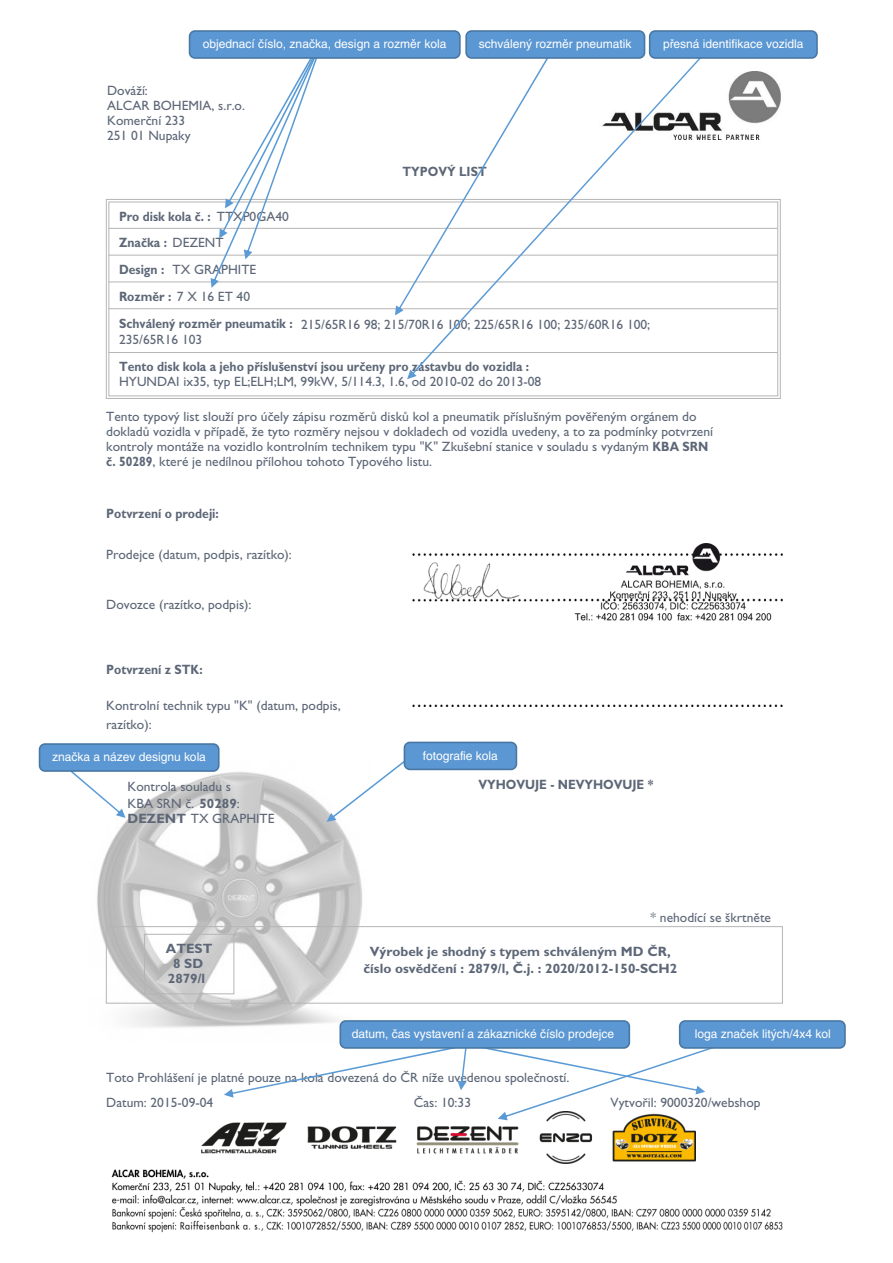
<style>
.page{position:relative;width:893px;height:1263px;background:#fff}
.page>*{position:absolute;margin:0;border:0;box-sizing:border-box;transform-origin:0 0}
.t1{font:13.5px/14.9px "Gill Sans CE";color:#5d6777}
.t2{font:700 13.5px/27.9px "Gill Sans CE";color:#5d6777;scale:.9 1}
.t3{font:700 13.5px/14.9px "Gill Sans CE";color:#5d6777;text-align:center}
.t4{font:700 13.5px/26.5px "Gill Sans CE";color:#5d6777;scale:.89 1}
.t5{font:12px "Helvetica CE";letter-spacing:-.005em;color:#fff}
.s1{font-weight:400}
.s2{font-weight:700}
</style>
<div class="page">
<img style="left:111px;top:1169px;width:672px;height:64px">
<img style="left:201px;top:1120px;width:494px;height:43px">
<img style="left:704px;top:72px;width:77px;height:68px">
<hr style="left:109px;top:228px;width:668px;height:1px;background:#b5b5b5">
<hr style="left:109px;top:255px;width:668px;height:1px;background:#b5b5b5">
<hr style="left:109px;top:281px;width:668px;height:1px;background:#b5b5b5">
<hr style="left:109px;top:308px;width:668px;height:1px;background:#b5b5b5">
<div style="left:108px;top:202px;width:670px;height:194px;border:1px solid #b5b5b5"></div>
<hr style="left:109px;top:352px;width:668px;height:1px;background:#b5b5b5">
<img style="left:97px;top:772px;width:265px;height:256px">
<img style="left:412px;top:544px;width:371px;height:77px">
<img style="left:412px;top:704px;width:371px;height:3px">
<div style="left:106px;top:926px;width:677px;height:78px;border:1px solid #b5b5b5"></div>
<div style="left:144px;top:934px;width:90px;height:60px;border:1px solid #b5b5b5"></div>
<svg style="left:327px;top:756px;width:84px;height:66px"></svg>
<svg style="left:71px;top:772px;width:55px;height:46px"></svg>
<svg style="left:224px;top:1049px;width:487px;height:71px"></svg>
<svg style="left:211px;top:59px;width:107px;height:229px"></svg>
<svg style="left:395px;top:199px;width:12px;height:116px"></svg>
<svg style="left:407px;top:55px;width:297px;height:324px"></svg>
<div style="left:190px;top:31px;width:270px;height:27px;background:#5b97d2;border-radius:5px"></div>
<div style="left:189px;top:30px;width:272px;height:29px;border:2px solid #4977a3;border-radius:5px"></div>
<div style="left:466px;top:31px;width:178px;height:27px;background:#5b97d2;border-radius:5px"></div>
<div style="left:465px;top:30px;width:180px;height:29px;border:2px solid #4977a3;border-radius:5px"></div>
<div style="left:650px;top:31px;width:167px;height:27px;background:#5b97d2;border-radius:5px"></div>
<div style="left:649px;top:30px;width:169px;height:29px;border:2px solid #4977a3;border-radius:5px"></div>
<div style="left:40px;top:744px;width:179px;height:27px;background:#5b97d2;border-radius:5px"></div>
<div style="left:39px;top:743px;width:181px;height:29px;border:2px solid #4977a3;border-radius:5px"></div>
<div style="left:404px;top:742px;width:112px;height:27px;background:#5b97d2;border-radius:5px"></div>
<div style="left:404px;top:742px;width:113px;height:28px;border:2px solid #4977a3;border-radius:5px"></div>
<div style="left:340px;top:1021px;width:289px;height:27px;background:#5b97d2;border-radius:5px"></div>
<div style="left:339px;top:1020px;width:291px;height:29px;border:2px solid #4977a3;border-radius:5px"></div>
<div style="left:680px;top:1021px;width:165px;height:27px;background:#5b97d2;border-radius:5px"></div>
<div style="left:679px;top:1020px;width:167px;height:29px;border:2px solid #4977a3;border-radius:5px"></div>
<p class="t5" style="left:203px;top:37px;width:245px">objednací číslo, značka, design a rozměr kola</p>
<p class="t5" style="left:479px;top:37px;width:154px">schválený rozměr pneumatik</p>
<p class="t5" style="left:663px;top:37px;width:142px">přesná identifikace vozidla</p>
<p class="t1" style="left:107px;top:83px;width:139px">Dováží:<br>ALCAR BOHEMIA, s.r.o.<br>Komerční 233<br>251 01 Nupaky</p>
<p class="t2" style="left:402px;top:157px;width:95px">TYPOVÝ LIST</p>
<p class="t4" style="left:119px;top:203px;width:192px">Pro disk kola č. : <span class="s1">TTXP0GA40<br></span>Značka : <span class="s1">DEZENT<br></span>Design : <span class="s1">TX GRAPHITE</span></p>
<p class="t1" style="left:119px;top:283px;width:533px;line-height:27.5px"><span class="s2">Rozměr :</span> 7 X 16 ET 40<br><span class="s2">Schválený rozměr pneumatik :</span> 215/65R16 98; 215/70R16 100; 225/65R16 100; 235/60R16 100;</p>
<p class="t2" style="left:119px;top:325px;width:457px"><span class="s1">235/65R16 103<br></span>Tento disk kola a jeho příslušenství jsou určeny pro zástavbu do vozidla :</p>
<p class="t1" style="left:119px;top:374px;width:424px">HYUNDAI ix35, typ EL;ELH;LM, 99kW, 5/114.3, 1.6, od 2010-02 do 2013-08</p>
<p class="t1" style="left:106px;top:409px;width:608px">Tento typový list slouží pro účely zápisu rozměrů disků kol a pneumatik příslušným pověřeným orgánem do dokladů vozidla v případě, že tyto rozměry nejsou v dokladech od vozidla uvedeny, a to za podmínky potvrzení kontroly montáže na vozidlo kontrolním technikem typu "K" Zkušební stanice v souladu s vydaným <span class="s2">KBA SRN č. 50289</span>, které je nedílnou přílohou tohoto Typového listu.</p>
<p class="t2" style="left:106px;top:499px;width:127px">Potvrzení o prodeji:</p>
<p class="t1" style="left:106px;top:547px;width:187px">Prodejce (datum, podpis, razítko):</p>
<p class="t1" style="left:106px;top:597px;width:147px">Dovozce (razítko, podpis):</p>
<p class="t2" style="left:106px;top:656px;width:109px">Potvrzení z STK:</p>
<p class="t1" style="left:106px;top:695px;width:236px;line-height:19.2px">Kontrolní technik typu "K" (datum, podpis, razítko):</p>
<p class="t5" style="left:52px;top:750px;width:155px">značka a název designu kola</p>
<p class="t5" style="left:423px;top:748px;width:77px">fotografie kola</p>
<p class="t1" style="left:128px;top:778px;width:114px;line-height:17px">Kontrola souladu s<br>KBA SRN č. <span class="s2">50289</span>:</p>
<p class="t1" style="left:128px;top:811px;width:148px"><span class="s2">DEZENT</span> TX GRAPHITE</p>
<p class="t3" style="left:166px;top:941px;width:48px">ATEST<br>8 SD<br>2879/l</p>
<p class="t2" style="left:478px;top:771px;width:196px">VYHOVUJE - NEVYHOVUJE *</p>
<p class="t1" style="left:651px;top:910px;width:122px">* nehodící se škrtněte</p>
<p class="t3" style="left:364px;top:943px;width:315px;line-height:17px">Výrobek je shodný s typem schváleným MD ČR, číslo osvědčení : 2879/l, Č.j. : 2020/2012-150-SCH2</p>
<p class="t5" style="left:352px;top:1027px;width:264px">datum, čas vystavení a zákaznické číslo prodejce</p>
<p class="t5" style="left:695px;top:1027px;width:137px">loga značek litých/4x4 kol</p>
<p class="t1" style="left:106px;top:1064px;width:465px;line-height:25.5px">Toto Prohlášení je platné pouze na kola dovezená do ČR níže uvedenou společností.<br>Datum: 2015-09-04</p>
<p class="t1" style="left:414px;top:1095px;width:59px">Čas: 10:33</p>
<p class="t1" style="left:611px;top:1095px;width:152px">Vytvořil: 9000320/webshop</p>
</div>
